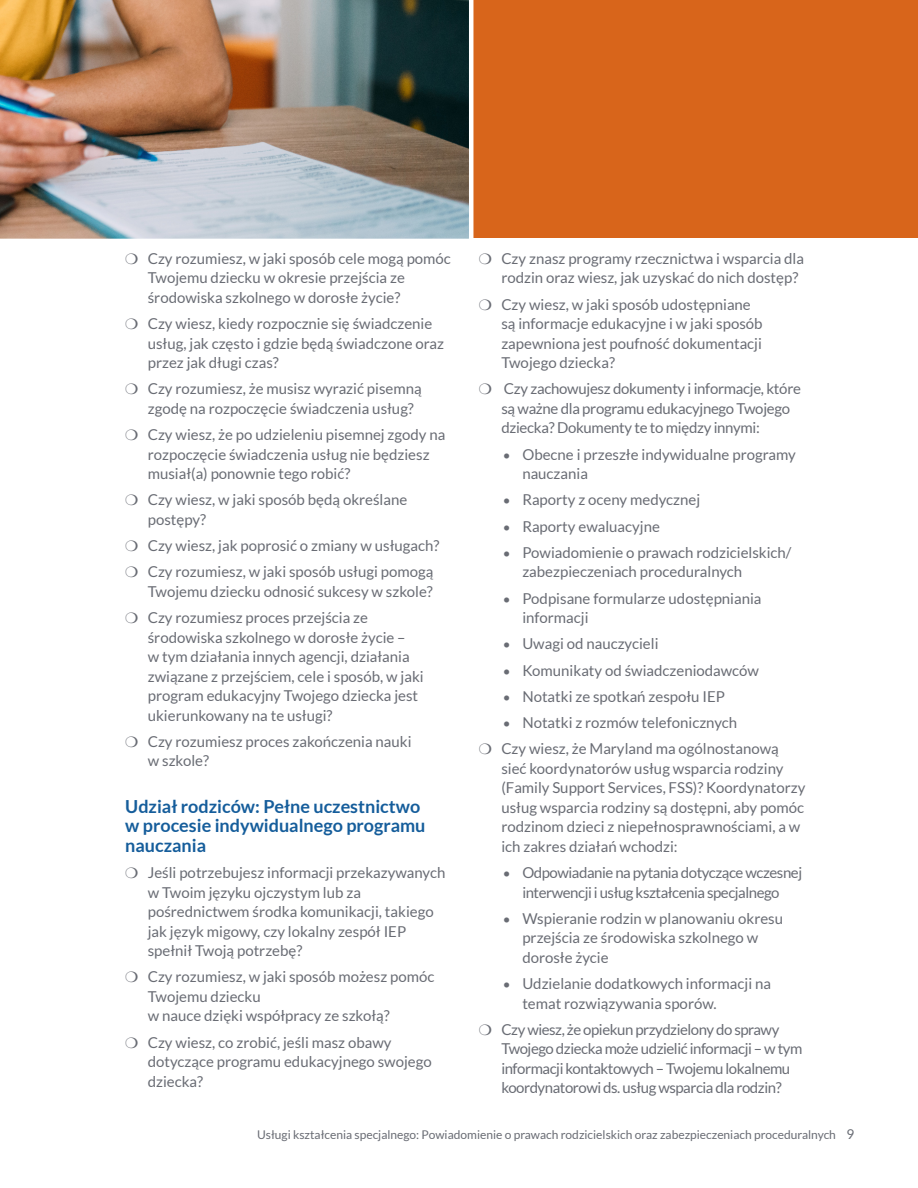
<style>
.page{position:relative;width:918px;height:1188px;background:#fff}
.page>*{position:absolute;margin:0;border:0;box-sizing:border-box;transform-origin:0 0}
.t1{font:700 18px/19.5px "Lato";color:#155d9b}
.Bullet_Body_text{font:15px/19.5px "Lato";color:#696c74}
.Bullet_Body_2{font:15px/19.5px "Lato";color:#696c74}
.Bullet_Body_text-2{font:15px/19.5px "Lato";letter-spacing:-.03em;color:#696c74}
.Bullet_Body_text-3{font:15px/19.5px "Lato";letter-spacing:-.02em;color:#696c74}
.Bullet_Body_2-2{font:15px/19.5px "Lato";letter-spacing:-.03em;color:#696c74;text-align:center}
.t2{font:12px "Lato";color:#696c74}
.s1{font-size:13.5px}
</style>
<div class="page">
<div style="left:0;top:0;width:918px;height:238px;background:#d8651b"></div>
<img style="left:0;top:0;width:473px;height:239px">
<p class="Bullet_Body_text" style="left:148px;top:249px;width:305px;text-indent:-22px">❍ Czy rozumiesz, w jaki sposób cele mogą pomóc<br>Twojemu dziecku w okresie przejścia ze środowiska szkolnego w dorosłe życie?</p>
<p class="Bullet_Body_text" style="left:148px;top:314px;width:298px;text-indent:-22px">❍ Czy wiesz, kiedy rozpocznie się świadczenie usług, jak często i gdzie będą świadczone oraz przez jak długi czas?</p>
<p class="Bullet_Body_text" style="left:148px;top:379px;width:275px;text-indent:-22px">❍ Czy rozumiesz, że musisz wyrazić pisemną zgodę na rozpoczęcie świadczenia usług?</p>
<p class="Bullet_Body_text" style="left:148px;top:425px;width:299px;text-indent:-22px">❍ Czy wiesz, że po udzieleniu pisemnej zgody na rozpoczęcie świadczenia usług nie będziesz musiał(a) ponownie tego robić?</p>
<p class="Bullet_Body_text" style="left:148px;top:490px;width:261px;text-indent:-22px">❍ Czy wiesz, w jaki sposób będą określane postępy?</p>
<p class="Bullet_Body_text" style="left:125px;top:536px;width:316px">❍ Czy wiesz, jak poprosić o zmiany w usługach?</p>
<p class="Bullet_Body_text" style="left:125px;top:562px;width:310px;text-align:right">❍ Czy rozumiesz, w jaki sposób usługi pomogą<br>Twojemu dziecku odnosić sukcesy w szkole?</p>
<p class="Bullet_Body_text" style="left:148px;top:608px;width:277px;text-indent:-22px">❍ Czy rozumiesz proces przejścia ze środowiska szkolnego w dorosłe życie –<br>w tym działania innych agencji, działania związane z przejściem, cele i sposób, w jaki program edukacyjny Twojego dziecka jest ukierunkowany na te usługi?</p>
<p class="Bullet_Body_text" style="left:148px;top:732px;width:265px;text-indent:-22px">❍ Czy rozumiesz proces zakończenia nauki w szkole?</p>
<h3 class="t1" style="left:125px;top:796px;width:302px">Udział rodziców: Pełne uczestnictwo w procesie indywidualnego programu nauczania</h3>
<p class="Bullet_Body_text" style="left:148px;top:863px;width:299px;text-indent:-22px">❍ Jeśli potrzebujesz informacji przekazywanych w Twoim języku ojczystym lub za pośrednictwem środka komunikacji, takiego jak język migowy, czy lokalny zespół IEP spełnił Twoją potrzebę?</p>
<p class="Bullet_Body_text" style="left:148px;top:967px;width:288px;text-indent:-22px">❍ Czy rozumiesz, w jaki sposób możesz pomóc<br>Twojemu dziecku<br>w nauce dzięki współpracy ze szkołą?</p>
<p class="Bullet_Body_text" style="left:148px;top:1032px;width:286px;text-indent:-22px">❍ Czy wiesz, co zrobić, jeśli masz obawy dotyczące programu edukacyjnego swojego dziecka?</p>
<p class="Bullet_Body_text" style="left:501px;top:249px;width:304px;text-indent:-22px">❍ Czy znasz programy rzecznictwa i wsparcia dla rodzin oraz wiesz, jak uzyskać do nich dostęp?</p>
<p class="Bullet_Body_text" style="left:501px;top:294px;width:263px;text-indent:-22px">❍ Czy wiesz, w jaki sposób udostępniane są informacje edukacyjne i w jaki sposób zapewniona jest poufność dokumentacji Twojego dziecka?</p>
<p class="Bullet_Body_text-3" style="left:501px;top:379px;width:301px;text-indent:-22px">❍ Czy zachowujesz dokumenty i informacje, które są ważne dla programu edukacyjnego Twojego dziecka? Dokumenty te to między innymi:</p>
<p class="Bullet_Body_2" style="left:522px;top:444px;width:275px;text-indent:-20px"><span class="s1">•</span> Obecne i przeszłe indywidualne programy nauczania</p>
<p class="Bullet_Body_2" style="left:503px;top:490px;width:199px"><span class="s1">•</span> Raporty z oceny medycznej</p>
<p class="Bullet_Body_2" style="left:503px;top:516px;width:159px"><span class="s1">•</span> Raporty ewaluacyjne</p>
<p class="Bullet_Body_2" style="left:522px;top:543px;width:271px;text-indent:-20px"><span class="s1">•</span> Powiadomienie o prawach rodzicielskich/ zabezpieczeniach proceduralnych</p>
<p class="Bullet_Body_2" style="left:522px;top:588px;width:241px;text-indent:-20px"><span class="s1">•</span> Podpisane formularze udostępniania informacji</p>
<p class="Bullet_Body_2" style="left:503px;top:634px;width:157px"><span class="s1">•</span> Uwagi od nauczycieli</p>
<p class="Bullet_Body_2" style="left:503px;top:660px;width:258px"><span class="s1">•</span> Komunikaty od świadczeniodawców</p>
<p class="Bullet_Body_2" style="left:503px;top:687px;width:224px"><span class="s1">•</span> Notatki ze spotkań zespołu IEP</p>
<p class="Bullet_Body_2" style="left:503px;top:713px;width:236px"><span class="s1">•</span> Notatki z rozmów telefonicznych</p>
<p class="Bullet_Body_text" style="left:501px;top:739px;width:306px;text-indent:-22px">❍ Czy wiesz, że Maryland ma ogólnostanową sieć koordynatorów usług wsparcia rodziny (Family Support Services, FSS)? Koordynatorzy usług wsparcia rodziny są dostępni, aby pomóc rodzinom dzieci z niepełnosprawnościami, a w ich zakres działań wchodzi:</p>
<p class="Bullet_Body_2-2" style="left:503px;top:863px;width:301px"><span class="s1">•</span> Odpowiadanie na pytania dotyczące wczesnej interwencji i usług kształcenia specjalnego</p>
<p class="Bullet_Body_2" style="left:522px;top:909px;width:262px;text-indent:-20px"><span class="s1">•</span> Wspieranie rodzin w planowaniu okresu przejścia ze środowiska szkolnego w dorosłe życie</p>
<p class="Bullet_Body_2" style="left:522px;top:974px;width:250px;text-indent:-20px"><span class="s1">•</span> Udzielanie dodatkowych informacji na temat rozwiązywania sporów.</p>
<p class="Bullet_Body_text-2" style="left:501px;top:1020px;width:303px;text-indent:-22px">❍ Czy wiesz, że opiekun przydzielony do sprawy Twojego dziecka może udzielić informacji – w tym informacji kontaktowych – Twojemu lokalnemu koordynatorowi ds. usług wsparcia dla rodzin?</p>
<p class="t2" style="left:257px;top:1128px;width:599px">Usługi kształcenia specjalnego: Powiadomienie o prawach rodzicielskich oraz zabezpieczeniach proceduralnych <span class="s1">9</span></p>
</div>
